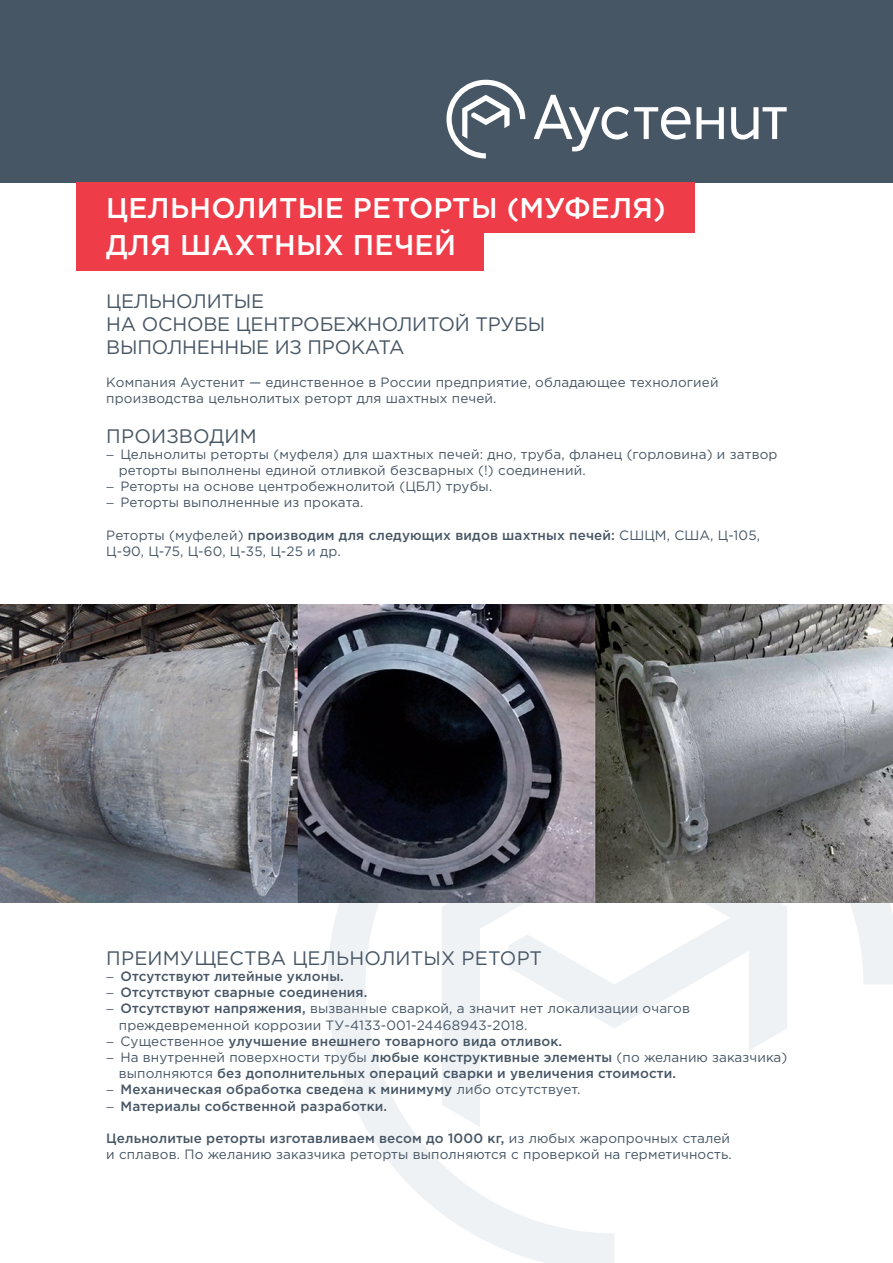
<style>
.page{position:relative;width:893px;height:1263px;background:#fff}
.page>*{position:absolute;margin:0;border:0;box-sizing:border-box;transform-origin:0 0}
.t1{font:500 28.5px/37.5px "Gotham Pro";letter-spacing:.01em;color:#fff}
.t2{font:19.5px/23.4px "Gotham Pro";letter-spacing:-.01em;color:#475665}
.t3{font:19.5px "Gotham Pro";letter-spacing:.01em;color:#475665}
.t4{font:13.5px/16.2px "Gotham Pro";letter-spacing:.01em;color:#475665}
.t5{font:500 13.5px "Gotham Pro";letter-spacing:.01em;color:#475665}
.s1{font-family:"Myriad Pro"}
.s2{font-weight:500}
.s3{font-family:"Myriad Pro";font-weight:400}
.s4{font-weight:400}
</style>
<div class="page">
<svg style="left:327px;top:902px;width:566px;height:361px"></svg>
<img style="left:0;top:605px;width:893px;height:297px">
<div style="left:0;top:0;width:893px;height:183px;background:#475665"></div>
<svg style="left:446px;top:80px;width:79px;height:78px"></svg>
<svg style="left:534px;top:95px;width:253px;height:56px"></svg>
<div style="left:76px;top:183px;width:618px;height:50px;background:#ee3d49"></div>
<div style="left:76px;top:220px;width:407px;height:50px;background:#ee3d49"></div>
<h1 class="t1" style="left:106px;top:188px;width:561px">ЦЕЛЬНОЛИТЫЕ РЕТОРТЫ (МУФЕЛЯ)<br>ДЛЯ ШАХТНЫХ ПЕЧЕЙ</h1>
<h2 class="t2" style="left:106px;top:289px;width:440px">ЦЕЛЬНОЛИТЫЕ<br>НА ОСНОВЕ ЦЕНТРОБЕЖНОЛИТОЙ ТРУБЫ<br>ВЫПОЛНЕННЫЕ ИЗ ПРОКАТА</h2>
<p class="t4" style="left:106px;top:374px;width:614px">Компания Аустенит — единственное в России предприятие, обладающее технологией производства цельнолитых реторт для шахтных печей.</p>
<h2 class="t3" style="left:106px;top:425px;width:152px">ПРОИЗВОДИМ</h2>
<p class="t4" style="left:106px;top:446px;width:673px"><span class="s1">−</span> Цельнолиты реторты (муфеля) для шахтных печей: дно, труба, фланец (горловина) и затвор</p>
<p class="t4" style="left:119px;top:462px;width:468px">реторты выполнены единой отливкой безсварных (!) соединений.</p>
<p class="t4" style="left:106px;top:478px;width:387px"><span class="s1">−</span> Реторты на основе центробежнолитой (ЦБЛ) трубы.</p>
<p class="t4" style="left:106px;top:494px;width:259px"><span class="s1">−</span> Реторты выполненные из проката.</p>
<p class="t4" style="left:106px;top:527px;width:655px">Реторты (муфелей) <span class="s2">производим для следующих видов шахтных печей:</span> СШЦМ, США, Ц-105,<br>Ц-90, Ц-75, Ц-60, Ц-35, Ц-25 и др.</p>
<h2 class="t3" style="left:106px;top:947px;width:437px">ПРЕИМУЩЕСТВА ЦЕЛЬНОЛИТЫХ РЕТОРТ</h2>
<p class="t5" style="left:106px;top:968px;width:239px"><span class="s3">−</span> Отсутствуют литейные уклоны.</p>
<p class="t5" style="left:106px;top:985px;width:263px"><span class="s3">−</span> Отсутствуют сварные соединения.</p>
<p class="t4" style="left:106px;top:1000px;width:585px"><span class="s1">−</span> <span class="s2">Отсутствуют напряжения,</span> вызванные сваркой, а значит нет локализации очагов</p>
<p class="t4" style="left:119px;top:1017px;width:410px">преждевременной коррозии ТУ-4133-001-24468943-2018.</p>
<p class="t5" style="left:106px;top:1033px;width:457px"><span class="s3">−</span> <span class="s4">Существенное</span> улучшение внешнего товарного вида отливок.</p>
<p class="t4" style="left:106px;top:1049px;width:682px"><span class="s1">−</span> На внутренней поверхности трубы <span class="s2">любые конструктивные элементы</span> (по желанию заказчика)</p>
<p class="t5" style="left:119px;top:1066px;width:559px"><span class="s4">выполняются</span> без дополнительных операций сварки и увеличения стоимости.</p>
<p class="t5" style="left:106px;top:1082px;width:476px"><span class="s3">−</span> Механическая обработка сведена к минимуму <span class="s4">либо отсутствует.</span></p>
<p class="t5" style="left:106px;top:1098px;width:282px"><span class="s3">−</span> Материалы собственной разработки.</p>
<p class="t4" style="left:106px;top:1130px;width:627px"><span class="s2">Цельнолитые реторты изготавливаем весом до 1000 кг,</span> из любых жаропрочных сталей и сплавов. По желанию заказчика реторты выполняются с проверкой на герметичность.</p>
</div>
